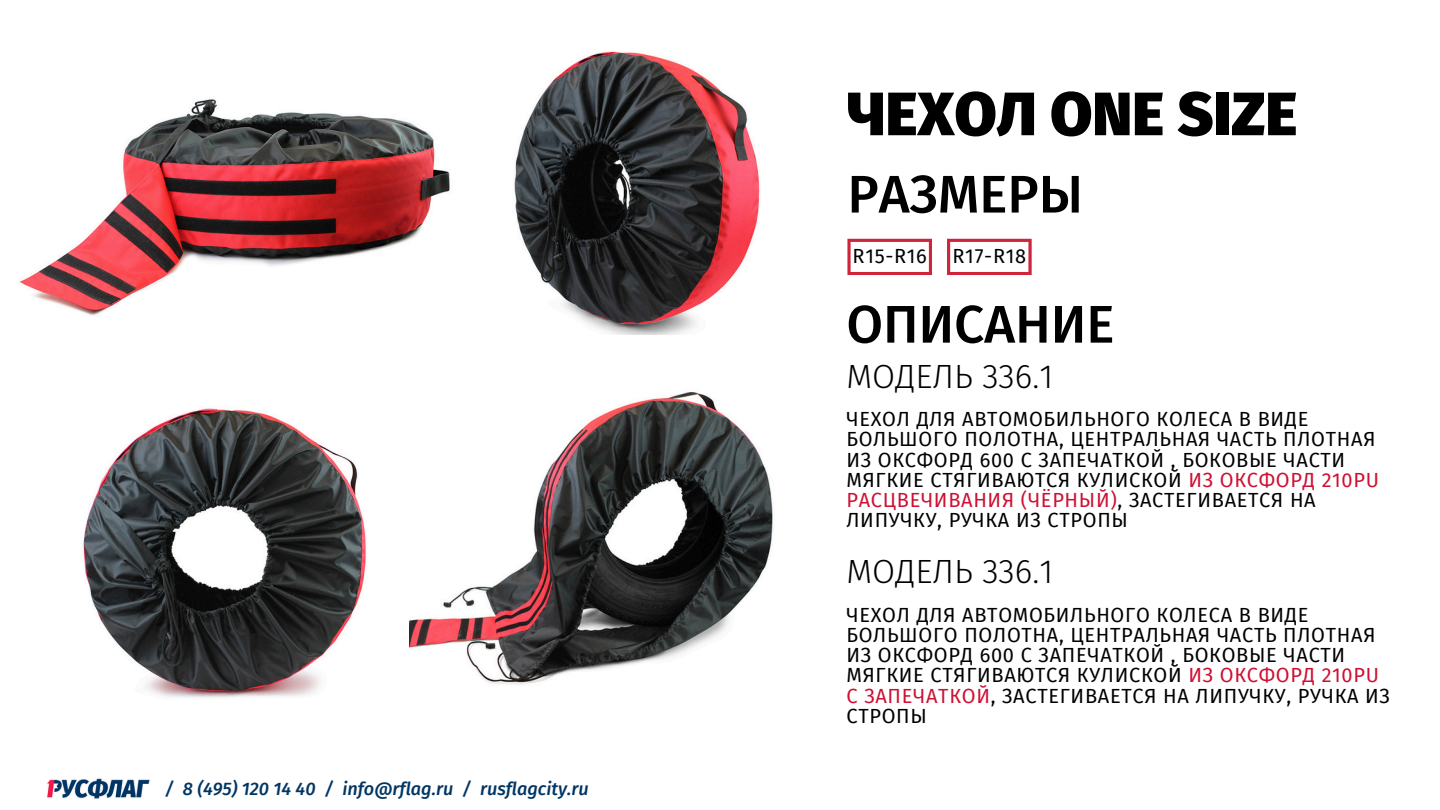
<style>
.page{position:relative;width:1440px;height:810px;background:#fff}
.page>*{position:absolute;margin:0;border:0;box-sizing:border-box;transform-origin:0 0}
.t1{font:900 61.2px "Fira Sans";color:#000}
.t2{font:500 53px "Fira Sans";color:#000}
.t3{font:300 33.5px "Fira Sans";color:#000}
.t4{font:20px/20.2px "Fira Sans";letter-spacing:.035em;color:#000}
.t5{font:italic 500 18.1px "Fira Sans";color:#003664}
.s1{color:#ce1033}
</style>
<div class="page">
<img style="left:46px;top:778px;width:105px;height:21px">
<img style="left:409px;top:392px;width:364px;height:293px">
<img style="left:514px;top:51px;width:246px;height:284px">
<img style="left:83px;top:408px;width:283px;height:290px">
<img style="left:20px;top:99px;width:430px;height:217px">
<svg style="left:847px;top:239px;width:85px;height:36px"></svg>
<svg style="left:947px;top:239px;width:85px;height:36px"></svg>
<p class="t5" style="left:165px;top:778px;width:425px">/ 8 (495) 120 14 40 / info@rflag.ru / rusflagcity.ru</p>
<p class="t1" style="left:847px;top:78px;width:451px">ЧЕХОЛ ONE SIZE</p>
<h2 class="t2" style="left:847px;top:163px;width:237px">РАЗМЕРЫ</h2>
<p class="t4" style="left:853px;top:246px;width:76px">R15-R16</p>
<h3 class="t4" style="left:953px;top:246px;width:75px">R17-R18</h3>
<h1 class="t2" style="left:846px;top:293px;width:269px">ОПИСАНИЕ</h1>
<p class="t3" style="left:846px;top:357px;width:208px">МОДЕЛЬ 336.1</p>
<h4 class="t4" style="left:846px;top:409px;width:534px">ЧЕХОЛ ДЛЯ АВТОМОБИЛЬНОГО КОЛЕСА В ВИДЕ БОЛЬШОГО ПОЛОТНА, ЦЕНТРАЛЬНАЯ ЧАСТЬ ПЛОТНАЯ ИЗ ОКСФОРД 600 С ЗАПЕЧАТКОЙ , БОКОВЫЕ ЧАСТИ МЯГКИЕ СТЯГИВАЮТСЯ КУЛИСКОЙ <span class="s1">ИЗ ОКСФОРД 210PU РАСЦВЕЧИВАНИЯ (ЧЁРНЫЙ)</span>, ЗАСТЕГИВАЕТСЯ НА ЛИПУЧКУ, РУЧКА ИЗ СТРОПЫ</h4>
<h4 class="t3" style="left:846px;top:552px;width:208px">МОДЕЛЬ 336.1</h4>
<h2 class="t4" style="left:846px;top:605px;width:545px">ЧЕХОЛ ДЛЯ АВТОМОБИЛЬНОГО КОЛЕСА В ВИДЕ БОЛЬШОГО ПОЛОТНА, ЦЕНТРАЛЬНАЯ ЧАСТЬ ПЛОТНАЯ ИЗ ОКСФОРД 600 С ЗАПЕЧАТКОЙ , БОКОВЫЕ ЧАСТИ МЯГКИЕ СТЯГИВАЮТСЯ КУЛИСКОЙ <span class="s1">ИЗ ОКСФОРД 210PU С ЗАПЕЧАТКОЙ</span>, ЗАСТЕГИВАЕТСЯ НА ЛИПУЧКУ, РУЧКА ИЗ СТРОПЫ</h2>
</div>
